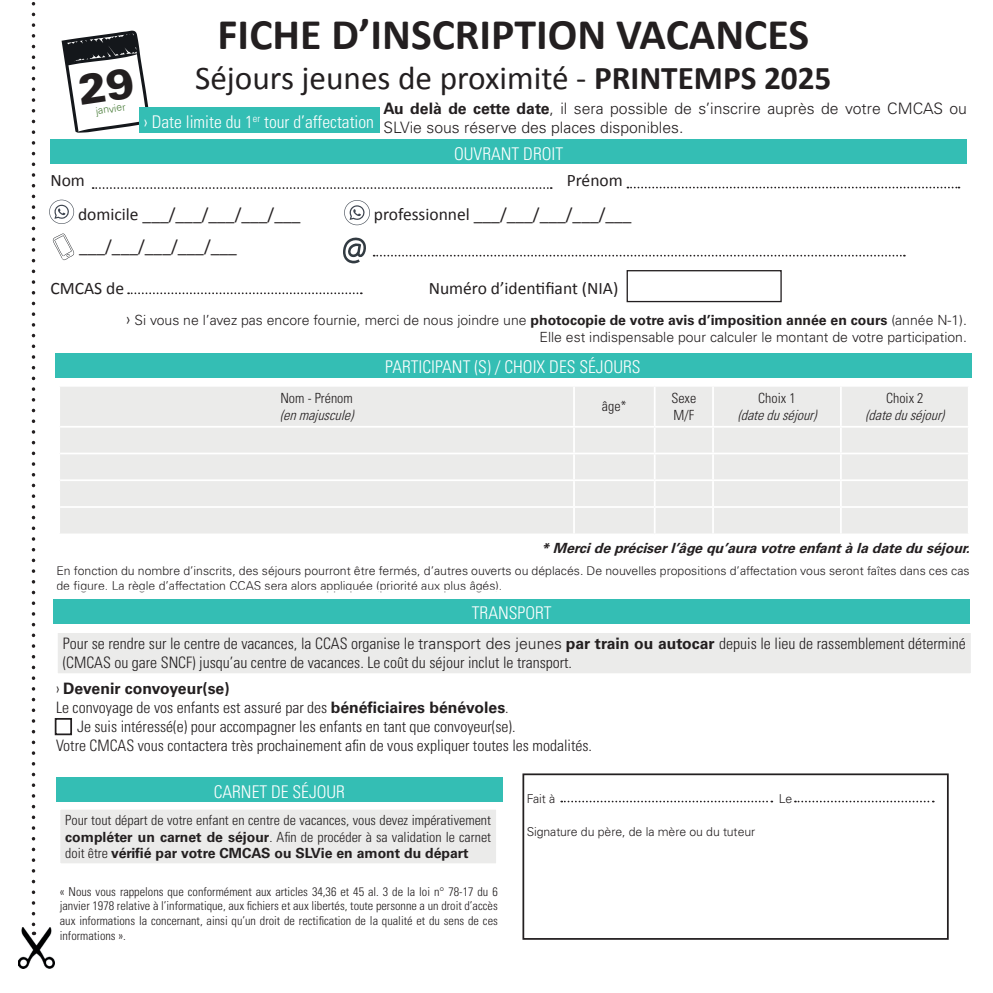
<style>
.page{position:relative;width:993px;height:993px;background:#fff}
.page>*{position:absolute;margin:0;border:0;box-sizing:border-box;transform-origin:0 0}
.t1{font:700 43.75px "Calibri";color:#231f20}
.t2{font:33.25px "Calibri";color:#231f20}
.t3{font:17.5px "Calibri";color:#231f20}
.t4{font:300 condensed 17.5px "Univers LT Std";color:#fff}
.t5{font:300 condensed 15.75px/18.9px "Univers LT Std";color:#231f20}
.t6{font:300 15.75px/18.9px "Univers LT Std";color:#231f20}
.t7{font:700 15.75px "Univers LT Std";color:#231f20}
.t8{font:300 condensed 14px/16.8px "Univers LT Std";color:#231f20;text-align:justify}
.t9{font:300 14px/16.8px "Univers LT Std";color:#231f20;text-align:right}
.t10{font:italic 700 14px "Univers LT Std";color:#231f20}
.t11{font:italic 300 condensed 14px "Univers LT Std";color:#231f20}
.t12{font:300 12.25px/14.7px "Univers LT Std";color:#231f20}
.t13{font:300 condensed 12.25px/14.7px "Univers LT Std";color:#231f20;text-align:justify}
.t14{font:300 10.5px "Univers LT Std";color:#4c7e3c}
.s1{font-weight:700}
.s2{font-size:17.5px}
.s3{font-stretch:normal}
.s4{font-weight:700;font-stretch:normal}
.s5{font-weight:300;font-stretch:condensed}
</style>
<div class="page">
<img style="left:19px;top:927px;width:36px;height:40px">
<svg style="left:32px;top:2px;width:3px;height:932px"></svg>
<svg style="left:344px;top:200px;width:26px;height:25px"></svg>
<svg style="left:93px;top:187px;width:458px;height:2px"></svg>
<svg style="left:627px;top:187px;width:332px;height:1px"></svg>
<svg style="left:373px;top:255px;width:531px;height:1px"></svg>
<div style="left:50px;top:139px;width:916px;height:25px;background:#34beb4"></div>
<div style="left:626px;top:270px;width:155px;height:32px;border:1px solid #231f20"></div>
<svg style="left:53px;top:233px;width:21px;height:27px"></svg>
<svg style="left:343px;top:237px;width:23px;height:26px"></svg>
<svg style="left:49px;top:199px;width:25px;height:25px"></svg>
<svg style="left:128px;top:292px;width:234px;height:2px"></svg>
<div style="left:53px;top:599px;width:916px;height:24px;background:#34beb4"></div>
<div style="left:55px;top:353px;width:915px;height:24px;background:#34beb4"></div>
<div style="left:57px;top:632px;width:914px;height:42px;background:#ebebea"></div>
<div style="left:56px;top:631px;width:916px;height:43px;border:2px solid #fff"></div>
<div style="left:55px;top:717px;width:17px;height:18px;border:2px solid #231f20"></div>
<div style="left:56px;top:777px;width:446px;height:24px;background:#34beb4"></div>
<div style="left:59px;top:808px;width:438px;height:55px;background:#ebebea"></div>
<div style="left:59px;top:807px;width:438px;height:57px;border:2px solid #fff"></div>
<div style="left:522px;top:773px;width:426px;height:166px;border:2px solid #231f20"></div>
<svg style="left:561px;top:800px;width:211px;height:2px"></svg>
<svg style="left:794px;top:800px;width:139px;height:2px"></svg>
<div style="left:139px;top:107px;width:240px;height:26px;background:#34beb4"></div>
<div style="left:60px;top:387px;width:907px;height:146px;background:#ebebea"></div>
<hr style="left:712px;top:386px;width:1px;height:40px;background:#fff">
<hr style="left:839px;top:386px;width:2px;height:40px;background:#fff">
<hr style="left:573px;top:386px;width:1px;height:40px;background:#fff">
<hr style="left:653px;top:386px;width:2px;height:40px;background:#fff">
<hr style="left:60px;top:426px;width:514px;height:1px;background:#fff">
<hr style="left:653px;top:427px;width:2px;height:25px;background:#fff">
<hr style="left:574px;top:426px;width:80px;height:1px;background:#fff">
<hr style="left:654px;top:426px;width:58px;height:1px;background:#fff">
<hr style="left:712px;top:426px;width:128px;height:1px;background:#fff">
<hr style="left:840px;top:426px;width:129px;height:1px;background:#fff">
<hr style="left:839px;top:427px;width:2px;height:25px;background:#fff">
<hr style="left:60px;top:452px;width:514px;height:2px;background:#fff">
<hr style="left:60px;top:479px;width:514px;height:2px;background:#fff">
<hr style="left:60px;top:506px;width:514px;height:1px;background:#fff">
<hr style="left:653px;top:454px;width:2px;height:25px;background:#fff">
<hr style="left:653px;top:481px;width:2px;height:25px;background:#fff">
<svg style="left:573px;top:427px;width:1px;height:106px"></svg>
<hr style="left:653px;top:507px;width:2px;height:26px;background:#fff">
<hr style="left:574px;top:452px;width:80px;height:2px;background:#fff">
<hr style="left:654px;top:452px;width:58px;height:2px;background:#fff">
<hr style="left:712px;top:452px;width:128px;height:2px;background:#fff">
<hr style="left:840px;top:452px;width:129px;height:2px;background:#fff">
<hr style="left:574px;top:479px;width:80px;height:2px;background:#fff">
<hr style="left:654px;top:479px;width:58px;height:2px;background:#fff">
<hr style="left:712px;top:479px;width:128px;height:2px;background:#fff">
<hr style="left:840px;top:479px;width:129px;height:2px;background:#fff">
<hr style="left:574px;top:506px;width:80px;height:1px;background:#fff">
<hr style="left:654px;top:506px;width:58px;height:1px;background:#fff">
<hr style="left:712px;top:506px;width:128px;height:1px;background:#fff">
<hr style="left:840px;top:506px;width:129px;height:1px;background:#fff">
<hr style="left:839px;top:454px;width:2px;height:25px;background:#fff">
<hr style="left:839px;top:481px;width:2px;height:25px;background:#fff">
<svg style="left:712px;top:427px;width:1px;height:106px"></svg>
<hr style="left:839px;top:507px;width:2px;height:26px;background:#fff">
<svg style="left:62px;top:31px;width:87px;height:102px"></svg>
<p class="t14" style="left:95px;top:105px;width:32px;rotate:-9deg">janvier</p>
<h1 class="t1" style="left:217px;top:3px;width:592px">FICHE D’INSCRIPTION VACANCES</h1>
<h2 class="t2" style="left:195px;top:54px;width:637px">Séjours jeunes de proximité - <span class="s1">PRINTEMPS 2025</span></h2>
<p class="t6" style="left:383px;top:99px;width:584px"><span class="s1">Au delà de cette date</span>, il sera possible de s’inscrire auprès de votre CMCAS ou<br>SLVie sous réserve des places disponibles.</p>
<p class="t4" style="left:144px;top:111px;width:231px">› Date limite du 1<sup>er</sup> tour d’affectation</p>
<p class="t4" style="left:454px;top:143px;width:110px">OUVRANT DROIT</p>
<p class="t3" style="left:50px;top:168px;width:36px">Nom</p>
<p class="t3" style="left:566px;top:168px;width:58px">Prénom</p>
<p class="t3" style="left:78px;top:202px;width:224px">domicile ___/___/___/___/___</p>
<p class="t3" style="left:374px;top:202px;width:259px">professionnel ___/___/___/___/___</p>
<p class="t3" style="left:79px;top:234px;width:159px">___/___/___/___/___</p>
<p class="t3" style="left:50px;top:276px;width:75px">CMCAS de</p>
<p class="t3" style="left:428px;top:276px;width:191px">Numéro d’identifiant (NIA)</p>
<p class="t9" style="left:126px;top:312px;width:842px"><span class="s2">›</span> Si vous ne l’avez pas encore fournie, merci de nous joindre une <span class="s1">photocopie de votre avis d’imposition année en cours</span> (année N-1).<br>Elle est indispensable pour calculer le montant de votre participation.</p>
<p class="t8" style="left:280px;top:389px;width:74px">Nom - Prénom</p>
<p class="t11" style="left:280px;top:406px;width:79px">(enmajuscule)</p>
<p class="t4" style="left:385px;top:356px;width:257px">PARTICIPANT (S) / CHOIX DES SÉJOURS</p>
<p class="t8" style="left:601px;top:398px;width:26px">âge*</p>
<p class="t8" style="left:671px;top:389px;width:26px">Sexe<br>M/F</p>
<p class="t8" style="left:758px;top:389px;width:39px">Choix 1</p>
<p class="t11" style="left:737px;top:406px;width:85px">(dateduséjour)</p>
<p class="t8" style="left:885px;top:389px;width:39px">Choix 2</p>
<p class="t11" style="left:865px;top:406px;width:85px">(dateduséjour)</p>
<p class="t10" style="left:541px;top:539px;width:434px">*Mercidepréciserl’âgequ’auravotreenfantàladatedu séjour.</p>
<p class="t12" style="left:56px;top:563px;width:914px">En fonction du nombre d’inscrits, des séjours pourront être fermés, d’autres ouverts ou déplacés. De nouvelles propositions d’affectation vous seront faîtes dans ces cas de figure. La règle d’affectation CCAS sera alors appliquée (priorité aux plus âgés).</p>
<p class="t4" style="left:471px;top:602px;width:81px">TRANSPORT</p>
<p class="t5" style="left:63px;top:634px;width:904px">Pour se rendre sur le centre de vacances, la CCAS organise le <span class="s3">transport des jeunes</span> <span class="s4">par train ou autocar</span> depuis le lieu de rassemblement déterminé (CMCAS ou gare SNCF) jusqu’au centre de vacances. Le coût du séjour inclut le transport.</p>
<p class="t7" style="left:56px;top:679px;width:175px"><span class="s5">›</span> Devenir convoyeur(se)</p>
<p class="t5" style="left:56px;top:698px;width:454px">Le convoyage de vos enfants est assuré par des <span class="s4">bénéficiaires bénévoles</span>.</p>
<p class="t5" style="left:77px;top:717px;width:440px">Je suis intéressé(e) pour accompagner les enfants en tant que convoyeur(se).</p>
<p class="t5" style="left:56px;top:736px;width:537px">Votre CMCAS vous contactera très prochainement afin de vous expliquer toutes les modalités.</p>
<p class="t4" style="left:214px;top:780px;width:133px">CARNET DE SÉJOUR</p>
<p class="t8" style="left:65px;top:811px;width:427px">Pour tout départ de votre enfant en centre de vacances, vous devez impérativement <span class="s4">compléter un carnet de séjour</span>. Afin de procéder à sa validation le carnet doit être <span class="s4">vérifié par votre CMCAS ou SLVie en amont du départ</span></p>
<p class="t13" style="left:60px;top:883px;width:439px">« Nous vous rappelons que conformément aux articles 34,36 et 45 al. 3 de la loi n° 78-17 du 6 janvier 1978 relative à l’informatique, aux fichiers et aux libertés, toute personne a un droit d’accès aux informations la concernant, ainsi qu’un droit de rectification de la qualité et du sens de ces informations ».</p>
<p class="t12" style="left:526px;top:791px;width:30px">Fait à</p>
<p class="t12" style="left:778px;top:791px;width:15px">Le</p>
<p class="t12" style="left:526px;top:824px;width:230px">Signature du père, de la mère ou du tuteur</p>
</div>
